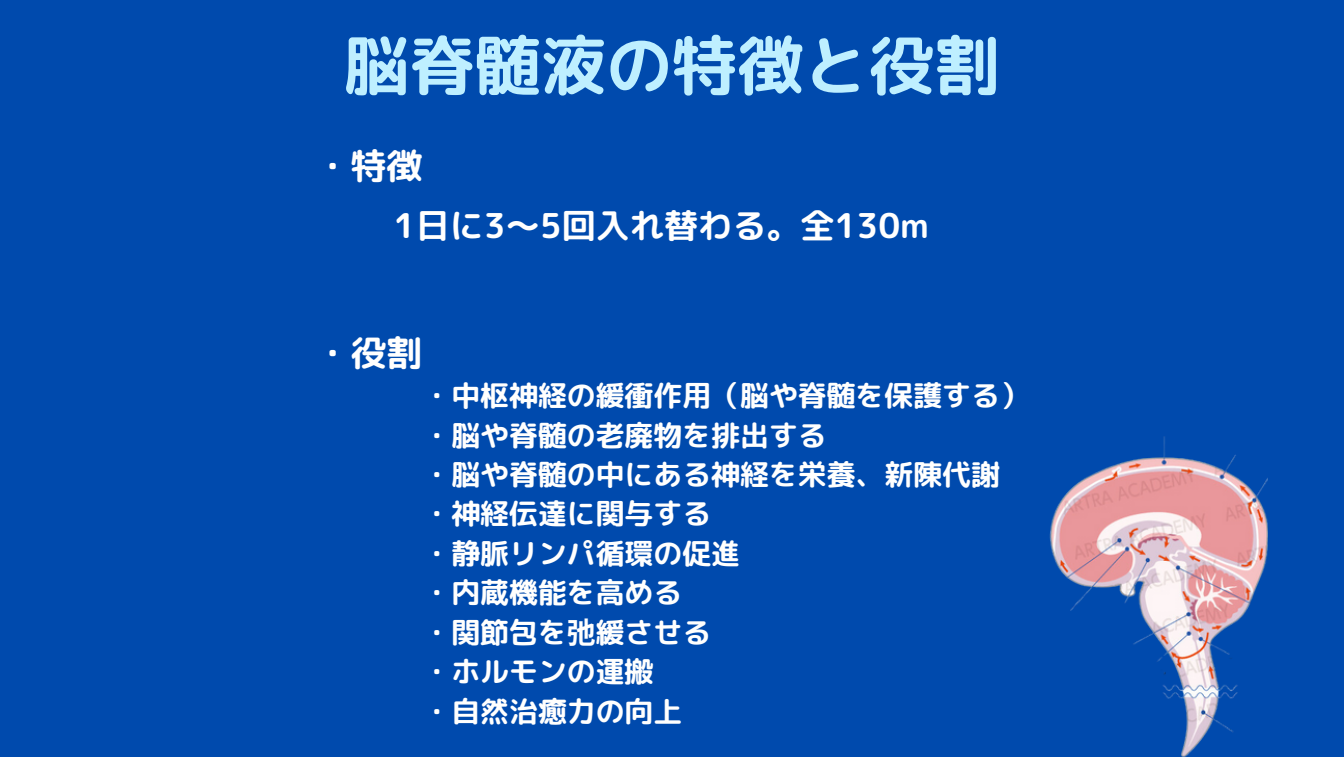
<style>
.page{position:relative;width:1344px;height:757px;background:#fff}
.page>*{position:absolute;margin:0;border:0;box-sizing:border-box;transform-origin:0 0}
.t1{font:65.62px "rounded mplus 1 p bold";color:#beefff}
.t2{font:35.88px "rounded mplus 1 p bold";color:#fffffe}
.t3{font:34.12px "rounded mplus 1 p bold";color:#fffffe}
.t4{font:28.88px "rounded mplus 1 p bold";color:#fffffe}
.s1{font-family:"Noto Sans CJ Ksc";font-weight:700}
</style>
<div class="page">
<div style="left:0;top:0;width:1344px;height:756px;background:#004aad"></div>
<img style="left:1050px;top:436px;width:218px;height:320px">
<h1 class="t1" style="left:344px;top:19px;width:658px">脳脊髄液の特徴と役割</h1>
<h2 class="t2" style="left:315px;top:140px;width:109px">・特徴</h2>
<h2 class="t3" style="left:394px;top:201px;width:537px">1日に3〜5回入れ替わる。全130m</h2>
<h2 class="t2" style="left:315px;top:327px;width:109px">・役割</h2>
<p class="t4" style="left:423px;top:375px;width:608px">・中枢神経の緩衝作用（脳や脊髄を保護する）</p>
<p class="t4" style="left:423px;top:414px;width:406px">・脳や脊髄の老廃物を排出する</p>
<p class="t4" style="left:423px;top:453px;width:579px">・脳や脊髄の中にある神経を栄養、新陳代謝</p>
<p class="t4" style="left:423px;top:493px;width:290px">・神経伝達に関与する</p>
<p class="t4" style="left:423px;top:532px;width:319px">・静脈リンパ循環の促進</p>
<p class="t4" style="left:423px;top:571px;width:261px">・内蔵機能を高める</p>
<p class="t4" style="left:423px;top:611px;width:290px">・関節包を<span class="s1">弛</span>緩させる</p>
<p class="t4" style="left:423px;top:650px;width:233px">・ホルモンの運搬</p>
<p class="t4" style="left:423px;top:690px;width:261px">・自然治癒力の向上</p>
</div>
